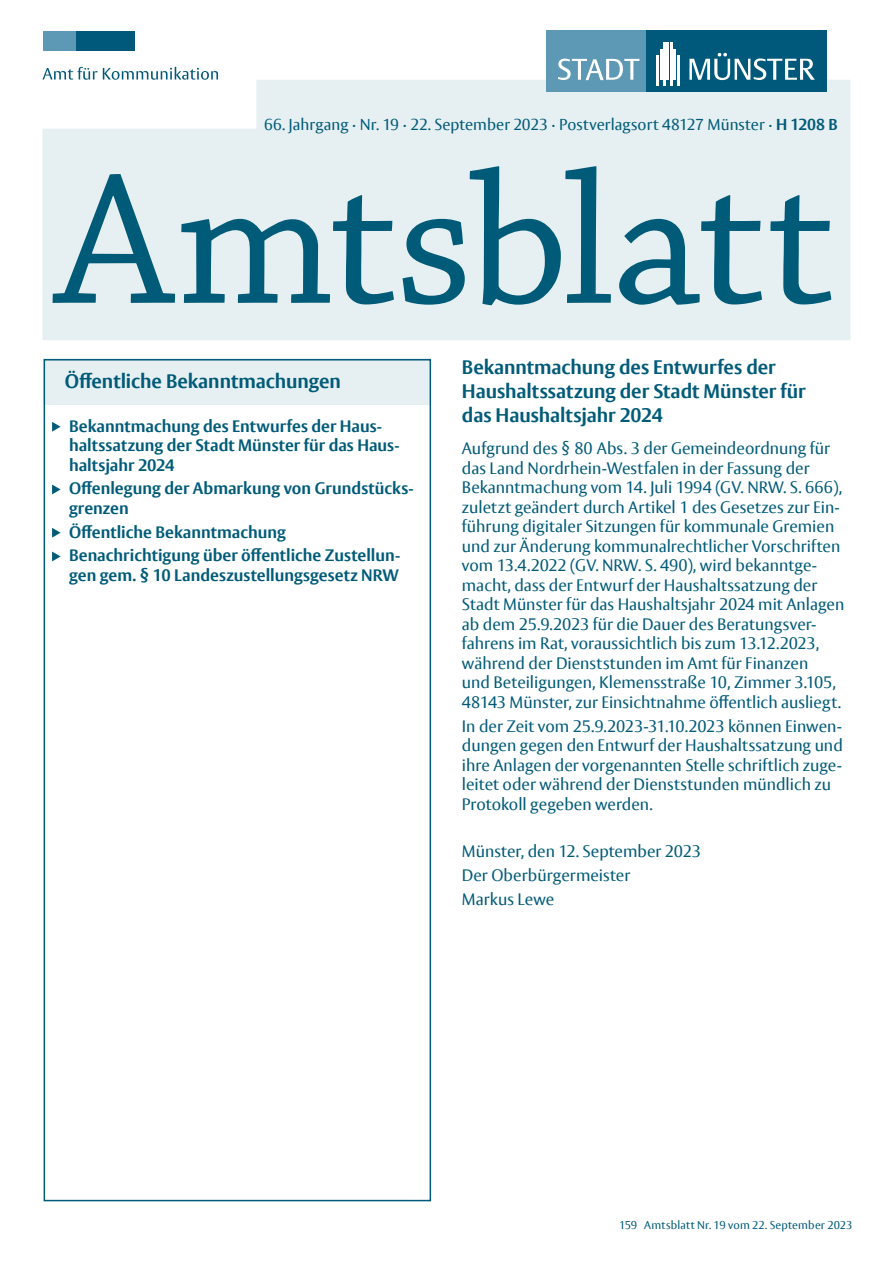
<style>
.page{position:relative;width:893px;height:1263px;background:#fff}
.page>*{position:absolute;margin:0;border:0;box-sizing:border-box;transform-origin:0 0}
.t1{font:195px "Chaparral Pro";letter-spacing:-.015em;color:#005b79}
.Überschrift{font:700 19.5px/24px "Vesta Pro";letter-spacing:-.005em;color:#005b79}
.Fließtext{font:16.5px/19.5px "Vesta Pro";color:#005b79}
.t2{font:700 16.5px/19.5px "Vesta Pro";color:#005b79}
.Fließtext-2{font:15.75px "Vesta Pro";color:#005b79}
.Fließtext-3{font:11.25px "Vesta Pro";letter-spacing:.015em;color:#005b79}
.s1{font-weight:700}
</style>
<div class="page">
<div style="left:43px;top:80px;width:807px;height:260px;background:#e6eff1"></div>
<div style="left:44px;top:358px;width:387px;height:47px;background:#e6eff1"></div>
<div style="left:44px;top:359px;width:387px;height:842px;border:2px solid #005b79"></div>
<svg style="left:52px;top:422px;width:9px;height:10px"></svg>
<svg style="left:52px;top:485px;width:9px;height:9px"></svg>
<svg style="left:52px;top:528px;width:9px;height:10px"></svg>
<svg style="left:52px;top:552px;width:9px;height:9px"></svg>
<div style="left:546px;top:31px;width:100px;height:61px;background:#5d99b4"></div>
<div style="left:646px;top:31px;width:181px;height:61px;background:#00597a"></div>
<hr style="left:657px;top:55px;width:2px;height:31px;background:#fff">
<hr style="left:660px;top:49px;width:2px;height:31px;background:#fff">
<hr style="left:663px;top:42px;width:2px;height:44px;background:#fff">
<hr style="left:667px;top:42px;width:2px;height:38px;background:#fff">
<hr style="left:670px;top:42px;width:2px;height:44px;background:#fff">
<hr style="left:674px;top:49px;width:2px;height:31px;background:#fff">
<hr style="left:677px;top:55px;width:2px;height:31px;background:#fff">
<svg style="left:558px;top:59px;width:81px;height:21px"></svg>
<svg style="left:689px;top:53px;width:126px;height:27px"></svg>
<div style="left:44px;top:31px;width:32px;height:20px;background:#5d99b4"></div>
<div style="left:76px;top:31px;width:58px;height:20px;background:#00597a"></div>
<svg style="left:43px;top:67px;width:175px;height:13px"></svg>
<p class="Fließtext-2" style="left:264px;top:115px;width:575px">66. Jahrgang · Nr. 19 · 22. September 2023 · Postverlagsort 48127 Münster · <span class="s1">H 1208 B</span></p>
<h1 class="t1" style="left:55px;top:133px;width:781px">Amtsblatt</h1>
<h2 class="Überschrift" style="left:65px;top:369px;width:278px">Öffentliche Bekanntmachungen</h2>
<p class="t2" style="left:69px;top:416px;width:332px">Bekanntmachung des Entwurfes der Haus&shy;haltssatzung der Stadt Münster für das Haus&shy;haltsjahr 2024</p>
<p class="t2" style="left:69px;top:479px;width:346px">Offenlegung der Abmarkung von Grundstücks&shy;grenzen</p>
<p class="t2" style="left:69px;top:522px;width:218px">Öffentliche Bekanntmachung</p>
<p class="t2" style="left:69px;top:546px;width:333px">Benachrichtigung über öffentliche Zustellun&shy;gen gem. § 10 Landeszustellungsgesetz NRW</p>
<h2 class="Überschrift" style="left:462px;top:355px;width:345px">Bekanntmachung des Entwurfes der<br>Haushaltssatzung der Stadt Münster für das Haushaltsjahr 2024</h2>
<p class="Fließtext" style="left:462px;top:439px;width:384px">Aufgrund des § 80 Abs. 3 der Gemeindeordnung für das Land Nordrhein-Westfalen in der Fassung der Bekanntmachung vom 14. Juli 1994 (GV. NRW. S. 666), zuletzt geändert durch Artikel 1 des Gesetzes zur Ein&shy;führung digitaler Sitzungen für kommunale Gremien und zur Änderung kommunalrechtlicher Vorschriften vom 13.4.2022 (GV. NRW. S. 490), wird bekanntge&shy;macht, dass der Entwurf der Haushaltssatzung der Stadt Münster für das Haushaltsjahr 2024 mit Anlagen ab dem 25.9.2023 für die Dauer des Beratungsver&shy;fahrens im Rat, voraussichtlich bis zum 13.12.2023, während der Dienststunden im Amt für Finanzen<br>und Beteiligungen, Klemensstraße 10, Zimmer 3.105, 48143 Münster, zur Einsichtnahme öffentlich ausliegt.</p>
<p class="Fließtext" style="left:462px;top:716px;width:382px">In der Zeit vom 25.9.2023-31.10.2023 können Einwen&shy;dungen gegen den Entwurf der Haushaltssatzung und ihre Anlagen der vorgenannten Stelle schriftlich zuge&shy;leitet oder während der Dienststunden mündlich zu Protokoll gegeben werden.</p>
<p class="Fließtext" style="left:462px;top:841px;width:241px">Münster, den 12. September 2023</p>
<p class="Fließtext" style="left:462px;top:865px;width:170px">Der Oberbürgermeister</p>
<p class="Fließtext" style="left:462px;top:889px;width:94px">Markus Lewe</p>
<p class="Fließtext-3" style="left:619px;top:1218px;width:235px">159 Amtsblatt Nr. 19 vom 22. September 2023</p>
</div>
